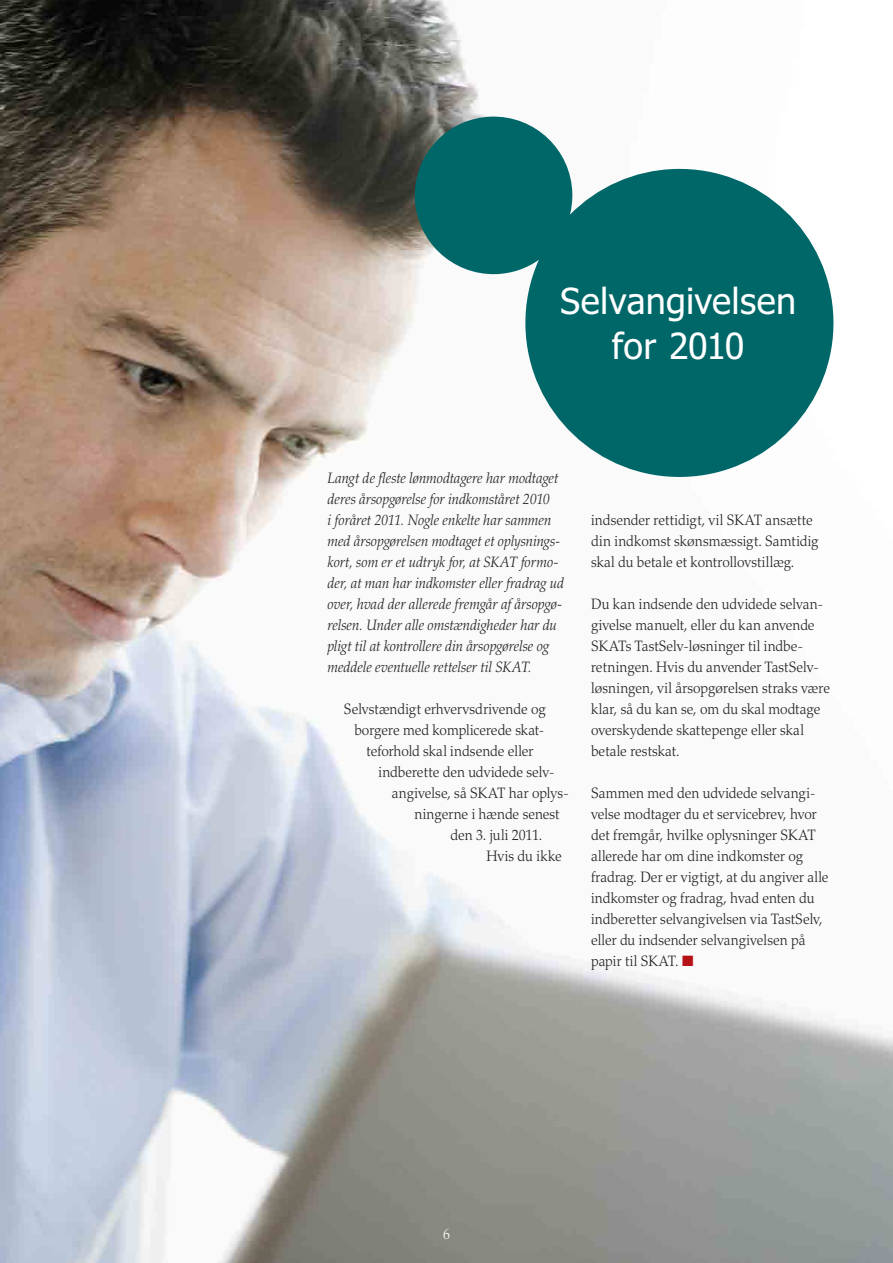
<style>
.page{position:relative;width:893px;height:1263px;background:#fff}
.page>*{position:absolute;margin:0;border:0;box-sizing:border-box;transform-origin:0 0}
.t1{font:36px/45px "Tahoma";letter-spacing:.005em;color:#fff;text-align:center}
.t2{font:300 15px/21px "Palatino";color:#222221;scale:.93 1}
.t3{font:italic 300 15px/21px "Palatino";color:#222221;scale:.93 1}
.t4{font:300 15px "Palatino";color:#fff;scale:.93 1}
.s1{color:#b51218}
</style>
<div class="page">
<img style="left:0;top:0;width:893px;height:1263px">
<svg style="left:414px;top:115px;width:422px;height:364px;fill:#006769"></svg>
<h1 class="t1" style="left:560px;top:277px;width:238px">Selvangivelsen for 2010</h1>
<p class="t3" style="left:327px;top:468px;width:256px">Langt de fleste lønmodtagere har modtaget deres årsopgørelse for indkomståret 2010<br>i foråret 2011. Nogle enkelte har sammen med årsopgørelsen modtaget et oplysnings&shy;kort, som er et udtryk for, at SKAT formo&shy;der, at man har indkomster eller fradrag ud over, hvad der allerede fremgår af årsopgø&shy;relsen. Under alle omstændigheder har du pligt til at kontrollere din årsopgørelse og meddele eventuelle rettelser til SKAT.</p>
<p class="t2" style="left:344px;top:699px;width:218px">Selvstændigt erhvervsdrivende og</p>
<p class="t2" style="left:354px;top:720px;width:206px">borgere med komplicerede skat-</p>
<p class="t2" style="left:366px;top:741px;width:181px">teforhold skal indsende eller</p>
<p class="t2" style="left:378px;top:762px;width:191px">indberette den udvidede selv-</p>
<p class="t2" style="left:392px;top:783px;width:192px">angivelse, så SKAT har oplys-</p>
<p class="t2" style="left:414px;top:804px;width:158px">ningerne i hænde senest</p>
<p class="t2" style="left:450px;top:825px;width:100px">den 3. juli 2011.</p>
<p class="t2" style="left:486px;top:846px;width:83px">Hvis du ikke</p>
<p class="t2" style="left:591px;top:510px;width:246px">indsender rettidigt, vil SKAT ansætte din indkomst skønsmæssigt. Samtidig skal du betale et kontrollovstillæg.</p>
<p class="t2" style="left:591px;top:594px;width:259px">Du kan indsende den udvidede selvan&shy;givelse manuelt, eller du kan anvende SKATs TastSelv-løsninger til indbe&shy;retningen. Hvis du anvender TastSelv&shy;løsningen, vil årsopgørelsen straks være klar, så du kan se, om du skal modtage overskydende skattepenge eller skal betale restskat.</p>
<p class="t2" style="left:591px;top:783px;width:257px">Sammen med den udvidede selvangi&shy;velse modtager du et servicebrev, hvor det fremgår, hvilke oplysninger SKAT allerede har om dine indkomster og fradrag. Der er vigtigt, at du angiver alle indkomster og fradrag, hvad enten du indberetter selvangivelsen via TastSelv, eller du indsender selvangivelsen på papir til SKAT. <span class="s1">■</span></p>
<p class="t4" style="left:443px;top:1225px;width:9px">6</p>
</div>
